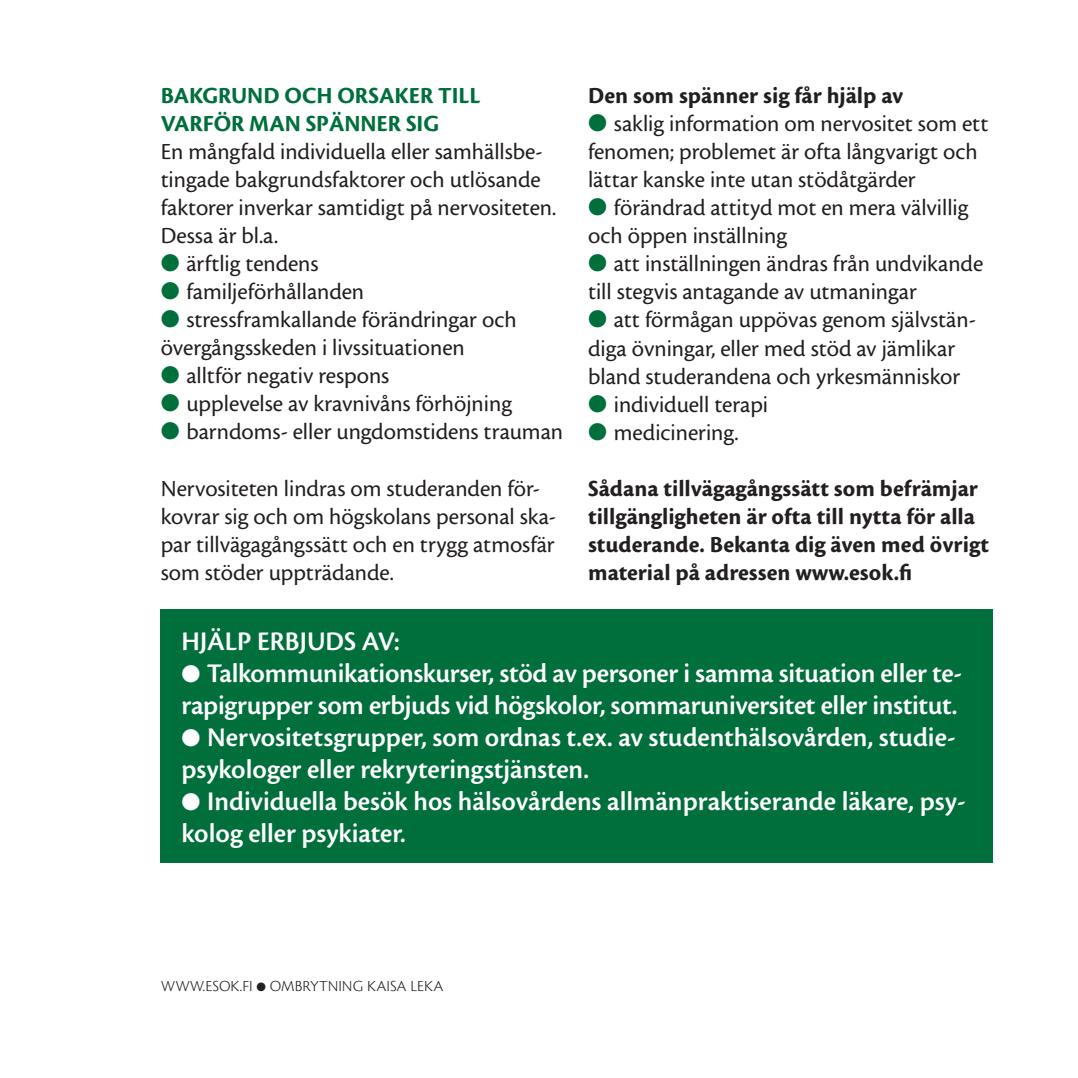
<style>
.page{position:relative;width:1078px;height:1078px;background:#fff}
.page>*{position:absolute;margin:0;border:0;box-sizing:border-box;transform-origin:0 0}
.t1{font:28px/32px "Cronos MM 574 14";letter-spacing:-.005em;color:#fff}
.t2{font:24px/28px "Cronos MM 408 12";color:#231f20}
.t3{font:24px/28px "Cronos MM 700 12";letter-spacing:.03em;color:#231f20}
.t4{font:24px/28px "Cronos MM 700 12";letter-spacing:.02em;color:#006f3c}
.t5{font:16px "Cronos MM 250 8";color:#231f20}
.s1{color:#006f3c}
</style>
<div class="page">
<div style="left:161px;top:608px;width:831px;height:254px;background:#006f3c"></div>
<p class="t4" style="left:161px;top:82px;width:320px">Bakgrund och orsaker till varför man spänn er sig</p>
<p class="t2" style="left:161px;top:138px;width:397px">En mångfald individuella eller samhällsbe&shy;tingade bakgrundsfaktorer och utlösande faktorer inverkar samtidigt på nervositeten.<br>Dessa är bl.a.</p>
<p class="t2" style="left:161px;top:250px;width:159px"><span class="s1">●</span> ärftlig tendens</p>
<p class="t2" style="left:161px;top:278px;width:205px"><span class="s1">●</span> familjeförhållanden</p>
<p class="t2" style="left:161px;top:306px;width:357px"><span class="s1">●</span> stressframkallande förändringar och övergångsskeden i livssituationen</p>
<p class="t2" style="left:161px;top:362px;width:230px"><span class="s1">●</span> alltför negativ respons</p>
<p class="t2" style="left:161px;top:390px;width:353px"><span class="s1">●</span> upplevelse av kravnivåns förhöjning</p>
<p class="t2" style="left:161px;top:418px;width:404px"><span class="s1">●</span> barndoms- eller ungdomstidens trauman</p>
<p class="t2" style="left:161px;top:474px;width:397px">Nervositeten lindras om studeranden för&shy;kovrar sig och om högskolans personal ska&shy;par tillvägagångssätt och en trygg atmosfär som stöder uppträdande.</p>
<p class="t3" style="left:588px;top:82px;width:316px">Den som spänner sig får hjälp av</p>
<p class="t2" style="left:588px;top:110px;width:402px"><span class="s1">●</span> saklig information om nervositet som ett fenomen; problemet är ofta långvarigt och lättar kanske inte utan stödåtgärder</p>
<p class="t2" style="left:588px;top:194px;width:382px"><span class="s1">●</span> förändrad attityd mot en mera välvillig och öppen inställning</p>
<p class="t2" style="left:588px;top:250px;width:396px"><span class="s1">●</span> att inställningen ändras från undvikande till stegvis antagande av utmaningar</p>
<p class="t2" style="left:588px;top:306px;width:389px"><span class="s1">●</span> att förmågan uppövas genom självstän&shy;diga övningar, eller med stöd av jämlikar bland studerandena och yrkesmänniskor</p>
<p class="t2" style="left:588px;top:390px;width:181px"><span class="s1">●</span> individuell terapi</p>
<p class="t2" style="left:588px;top:418px;width:152px"><span class="s1">●</span> medicinering.</p>
<p class="t3" style="left:588px;top:474px;width:402px">Sådana tillvägagångssätt som befrämjar tillgängligheten är ofta till nytta för alla studerande. Bekanta dig även med övrigt material på adressen www.esok.fi</p>
<p class="t1" style="left:181px;top:625px;width:219px">Hjälp erbjuds av:</p>
<p class="t1" style="left:181px;top:657px;width:782px">● Talkommunikationskurser, stöd av personer i samma situation eller te&shy;rapigrupper som erbjuds vid högskolor, sommaruniversitet eller institut.</p>
<p class="t1" style="left:181px;top:721px;width:775px">● Nervositetsgrupper, som ordnas t.ex. av studenthälsovården, studie&shy;psykologer eller rekryteringstjänsten.</p>
<p class="t1" style="left:181px;top:785px;width:785px">● Individuella besök hos hälsovårdens allmänpraktiserande läkare, psy&shy;kolog eller psykiater.</p>
<p class="t5" style="left:161px;top:977px;width:284px">WWW.ESOK.FI ● OMBRYTNING KAISA LEKA</p>
</div>
